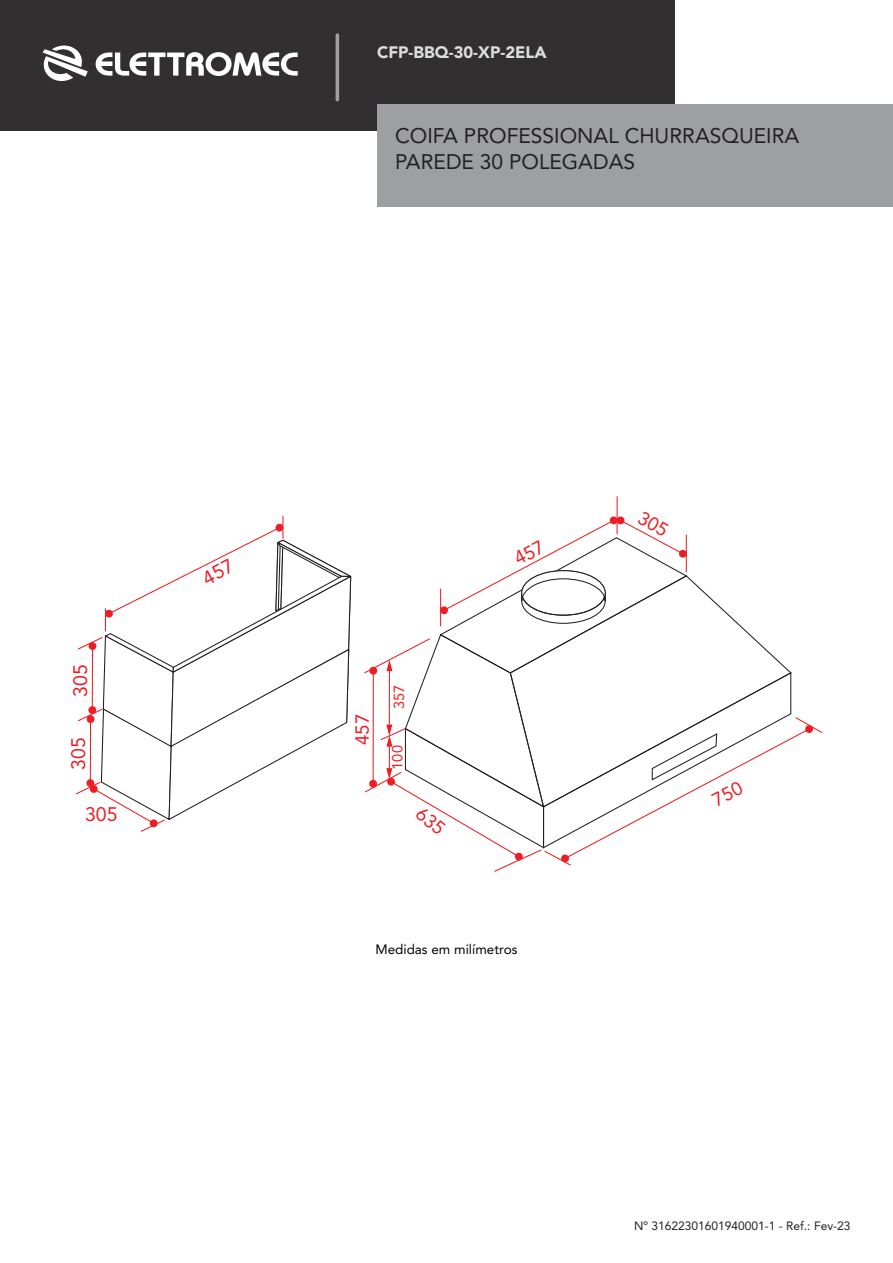
<style>
.page{position:relative;width:893px;height:1263px;background:#fff}
.page>*{position:absolute;margin:0;border:0;box-sizing:border-box;transform-origin:0 0}
.t1{font:21px/25.2px "Avenir LT Std";color:#231f20}
.t2{font:19.5px "Avenir LT Std";color:#ee1d23}
.t3{font:18.75px "Avenir LT Std";color:#ee1d23}
.t4{font:900 16.5px "Avenir LT Std";color:#dcdddf}
.t5{font:14.55px "Avenir LT Std";color:#ee1d23}
.t6{font:13.5px "Avenir LT Std";color:#000}
.t7{font:12px "Avenir LT Std";color:#231f20}
</style>
<div class="page">
<div style="left:0;top:0;width:675px;height:131px;background:#312f30"></div>
<div style="left:377px;top:104px;width:516px;height:102px;background:#9d9fa2"></div>
<svg style="left:96px;top:52px;width:202px;height:24px"></svg>
<svg style="left:42px;top:45px;width:46px;height:36px"></svg>
<hr style="left:336px;top:33px;width:3px;height:68px;background:#9d9fa2;border-radius:2px">
<hr style="left:617px;top:496px;width:1px;height:38px;background:#ee1d23">
<svg style="left:364px;top:510px;width:459px;height:362px"></svg>
<svg style="left:76px;top:516px;width:276px;height:316px"></svg>
<p class="t2" style="left:69px;top:697px;width:34px;rotate:-90deg">305</p>
<p class="t2" style="left:67px;top:770px;width:34px;rotate:-90deg">305</p>
<p class="t2" style="left:85px;top:803px;width:34px">305</p>
<p class="t4" style="left:377px;top:42px;width:171px">CFP-BBQ-30-XP-2ELA</p>
<p class="t1" style="left:395px;top:124px;width:406px">COIFA PROFESSIONAL CHURRASQUEIRA<br>PAREDE 30 POLEGADAS</p>
<p class="t3" style="left:351px;top:745px;width:33px;rotate:-90deg">457</p>
<p class="t5" style="left:391px;top:709px;width:26px;rotate:-90deg">357</p>
<p class="t5" style="left:389px;top:770px;width:26px;rotate:-90deg">100</p>
<p class="t6" style="left:375px;top:942px;width:144px">Medidas em milímetros</p>
<p class="t7" style="left:634px;top:1218px;width:218px">Nº 31622301601940001-1 - Ref.: Fev-23</p>
</div>
